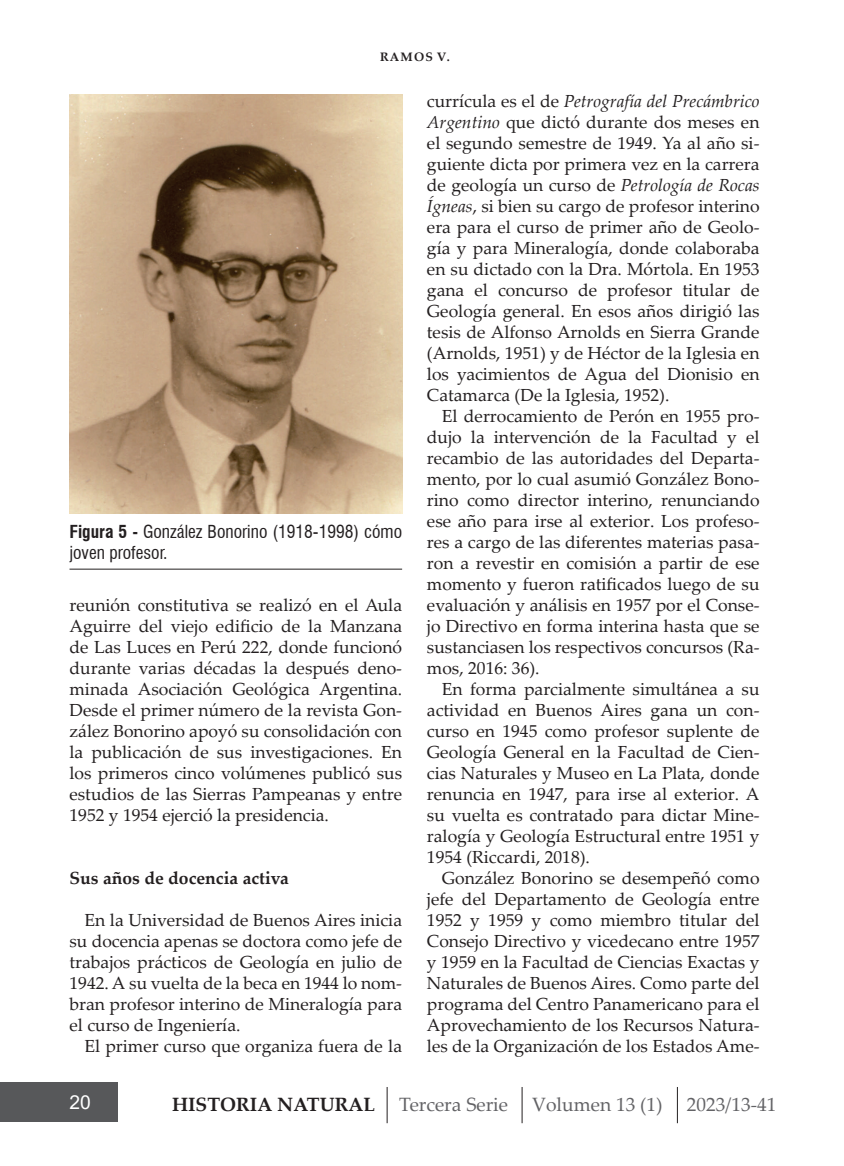
<style>
.page{position:relative;width:844px;height:1166px;background:#fff}
.page>*{position:absolute;margin:0;border:0;box-sizing:border-box;transform-origin:0 0}
.t1{font:700 19.25px "Palatino Linotype";color:#231f20}
.t2{font:19.25px "Palatino Linotype";color:#636366}
.t3{font:19.25px "Arial";color:#fff}
.t4{font:17.5px/21px "Palatino Linotype";color:#231f20;text-align:justify}
.t5{font:condensed 17.5px/21px "Swiss 721 BT";color:#231f20}
.t6{font:700 17.5px "Palatino Linotype";color:#231f20}
.t7{font:700 12.25px "Palatino Linotype";letter-spacing:.09em;color:#231f20}
.s1{font-weight:700}
.s2{font-style:italic}
.s3{font-weight:400;color:#636366}
</style>
<div class="page">
<div style="left:0;top:1082px;width:118px;height:39px;background:#57585a"></div>
<hr style="left:387px;top:1087px;width:1px;height:36px;background:#231f20">
<hr style="left:521px;top:1087px;width:1px;height:36px;background:#231f20">
<hr style="left:677px;top:1087px;width:1px;height:36px;background:#231f20">
<img style="left:69px;top:94px;width:333px;height:419px">
<hr style="left:69px;top:569px;width:333px;height:1px;background:#231f20">
<p class="t7" style="left:380px;top:49px;width:71px">RAMOS V.</p>
<p class="t5" style="left:69px;top:521px;width:334px"><span class="s1">Figura 5 -</span> González Bonorino (1918-1998) cómo joven profesor.</p>
<p class="t4" style="left:69px;top:593px;width:334px">reunión constitutiva se realizó en el Aula Aguirre del viejo edificio de la Manzana de Las Luces en Perú 222, donde funcionó durante varias décadas la después deno&shy;minada Asociación Geológica Argentina.<br>Desde el primer número de la revista Gon&shy;zález Bonorino apoyó su consolidación con la publicación de sus investigaciones. En los primeros cinco volúmenes publicó sus estudios de las Sierras Pampeanas y entre 1952 y 1954 ejerció la presidencia.</p>
<p class="t6" style="left:69px;top:865px;width:221px">Sus años de docencia activa</p>
<p class="t4" style="left:69px;top:908px;width:334px;text-indent:15px">En la Universidad de Buenos Aires inicia su docencia apenas se doctora como jefe de trabajos prácticos de Geología en julio de 1942. A su vuelta de la beca en 1944 lo nom&shy;bran profesor interino de Mineralogía para el curso de Ingeniería.</p>
<p class="t4" style="left:84px;top:1034px;width:319px">El primer curso que organiza fuera de la</p>
<p class="t4" style="left:427px;top:90px;width:334px">currícula es el de <span class="s2">Petrografía del Precámbrico Argentino</span> que dictó durante dos meses en el segundo semestre de 1949. Ya al año si&shy;guiente dicta por primera vez en la carrera de geología un curso de <span class="s2">Petrología de Rocas Ígneas</span>, si bien su cargo de profesor interino era para el curso de primer año de Geolo&shy;gía y para Mineralogía, donde colaboraba en su dictado con la Dra. Mórtola. En 1953 gana el concurso de profesor titular de Geología general. En esos años dirigió las tesis de Alfonso Arnolds en Sierra Grande (Arnolds, 1951) y de Héctor de la Iglesia en los yacimientos de Agua del Dionisio en Catamarca (De la Iglesia, 1952).</p>
<p class="t4" style="left:427px;top:405px;width:334px;text-indent:15px">El derrocamiento de Perón en 1955 pro&shy;dujo la intervención de la Facultad y el recambio de las autoridades del Departa&shy;mento, por lo cual asumió González Bono&shy;rino como director interino, renunciando ese año para irse al exterior. Los profeso&shy;res a cargo de las diferentes materias pasa&shy;ron a revestir en comisión a partir de ese momento y fueron ratificados luego de su evaluación y análisis en 1957 por el Conse&shy;jo Directivo en forma interina hasta que se sustanciasen los respectivos concursos (Ra&shy;mos, 2016: 36).</p>
<p class="t4" style="left:427px;top:678px;width:334px;text-indent:15px">En forma parcialmente simultánea a su actividad en Buenos Aires gana un con&shy;curso en 1945 como profesor suplente de Geología General en la Facultad de Cien&shy;cias Naturales y Museo en La Plata, donde renuncia en 1947, para irse al exterior. A su vuelta es contratado para dictar Mine&shy;ralogía y Geología Estructural entre 1951 y 1954 (Riccardi, 2018).</p>
<p class="t4" style="left:427px;top:867px;width:334px;text-indent:15px">González Bonorino se desempeñó como jefe del Departamento de Geología entre 1952 y 1959 y como miembro titular del Consejo Directivo y vicedecano entre 1957 y 1959 en la Facultad de Ciencias Exactas y Naturales de Buenos Aires. Como parte del programa del Centro Panamericano para el Aprovechamiento de los Recursos Natura&shy;les de la Organización de los Estados Ame-</p>
<p class="t3" style="left:69px;top:1089px;width:23px">20</p>
<p class="t1" style="left:172px;top:1091px;width:337px">HISTORIA NATURAL <span class="s3">Tercera Serie</span></p>
<p class="t2" style="left:532px;top:1091px;width:245px">Volumen 13 (1) 2023/13-41</p>
</div>
